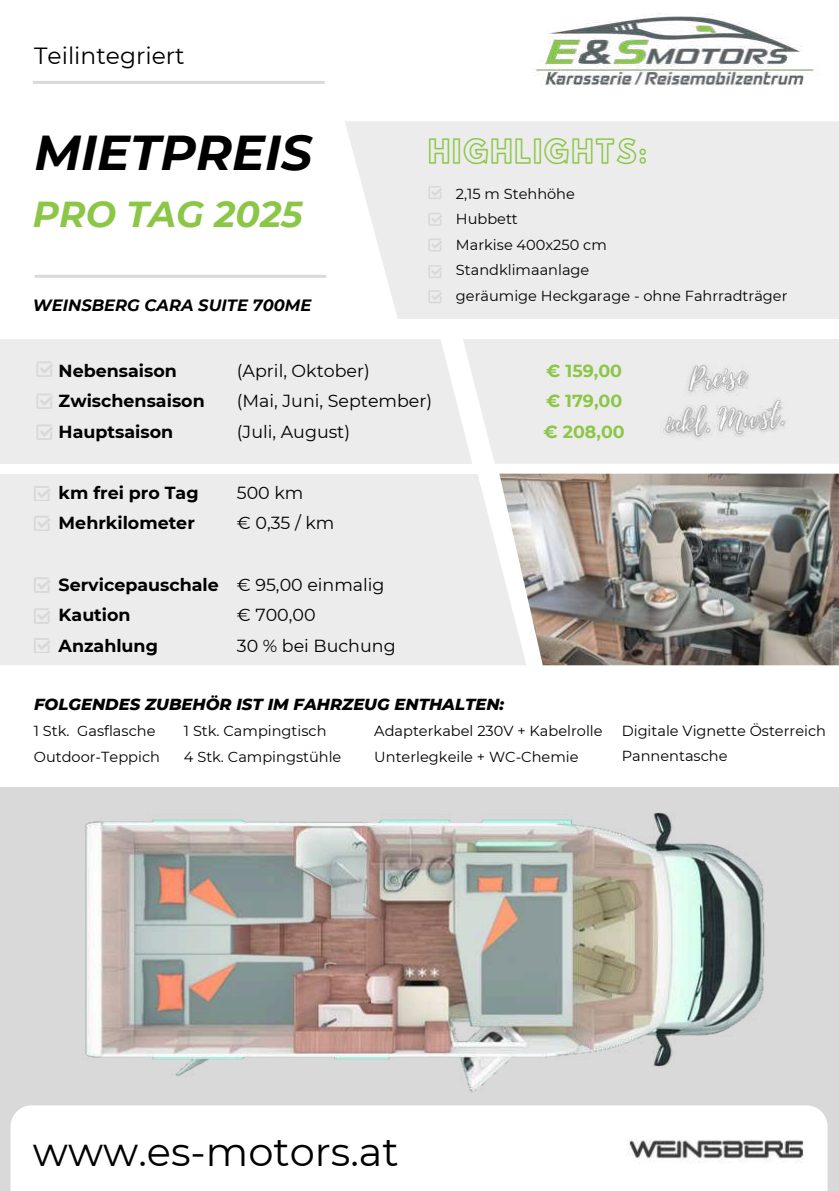
<style>
.page{position:relative;width:839px;height:1191px;background:#fff}
.page>*{position:absolute;margin:0;border:0;box-sizing:border-box;transform-origin:0 0}
.t1{font:italic 700 49px "Montserrat";color:#000}
.t2{font:40px "Montserrat";color:#000}
.t3{font:italic 700 36px "Montserrat";color:#8bc647}
.t4{font:29px "Hussar Ekologiczne 1";letter-spacing:.06em;color:#8bc647}
.t5{font:23.4px "Montserrat";color:#000}
.t6{font:17.4px/30.6px "Montserrat";color:#000}
.t7{font:700 17.4px/30.6px "Montserrat";color:#000}
.t8{font:700 17.4px/30.6px "Montserrat";color:#8bc647}
.t9{font:italic 800 16.4px "Montserrat";color:#000}
.t10{font:italic 700 16.4px "Montserrat";color:#000}
.t11{font:14.6px/25.4px "Montserrat";color:#000}
</style>
<div class="page">
<div style="left:0;top:787px;width:838px;height:404px;background:#d9d9d9"></div>
<svg style="left:11px;top:1105px;width:816px;height:86px"></svg>
<img style="left:626px;top:1129px;width:180px;height:41px">
<div style="left:0;top:339px;width:463px;height:125px;background:#edecec"></div>
<div style="left:463px;top:339px;width:375px;height:125px;background:#edecec"></div>
<div style="left:345px;top:121px;width:493px;height:198px;background:#edecec"></div>
<svg style="left:428px;top:186px;width:14px;height:13px"></svg>
<svg style="left:428px;top:213px;width:14px;height:13px"></svg>
<svg style="left:428px;top:238px;width:14px;height:14px"></svg>
<div style="left:0;top:474px;width:499px;height:191px;background:#edecec"></div>
<svg style="left:36px;top:361px;width:17px;height:15px"></svg>
<svg style="left:36px;top:394px;width:17px;height:15px"></svg>
<svg style="left:36px;top:424px;width:17px;height:15px"></svg>
<svg style="left:34px;top:486px;width:16px;height:15px"></svg>
<svg style="left:34px;top:516px;width:16px;height:15px"></svg>
<svg style="left:34px;top:577px;width:16px;height:15px"></svg>
<svg style="left:34px;top:608px;width:16px;height:15px"></svg>
<svg style="left:34px;top:638px;width:16px;height:15px"></svg>
<svg style="left:428px;top:265px;width:14px;height:13px"></svg>
<svg style="left:428px;top:290px;width:14px;height:13px"></svg>
<img style="left:499px;top:474px;width:339px;height:191px">
<img style="left:59px;top:787px;width:779px;height:320px">
<hr style="left:33px;top:81px;width:291px;height:3px;background:#d9d9d9">
<hr style="left:35px;top:275px;width:291px;height:3px;background:#d9d9d9">
<img style="left:651px;top:349px;width:146px;height:103px">
<img style="left:533px;top:13px;width:287px;height:73px">
<h3 class="t5" style="left:34px;top:39px;width:152px">Teilintegriert</h3>
<h1 class="t1" style="left:34px;top:117px;width:279px">MIETPREIS</h1>
<h3 class="t3" style="left:33px;top:188px;width:271px">PRO TAG 2025</h3>
<p class="t10" style="left:33px;top:293px;width:280px">WEINSBERG CARA SUITE 700ME</p>
<h3 class="t4" style="left:428px;top:128px;width:220px">HIGHLIGHTS:</h3>
<p class="t11" style="left:456px;top:180px;width:333px">2,15 m Stehhöhe<br>Hubbett<br>Markise 400x250 cm<br>Standklimaanlage<br>geräumige Heckgarage - ohne Fahrradträger</p>
<p class="t7" style="left:59px;top:354px;width:148px">Nebensaison<br>Zwischensaison<br>Hauptsaison</p>
<p class="t7" style="left:59px;top:477px;width:141px">km frei pro Tag<br>Mehrkilometer</p>
<p class="t7" style="left:59px;top:568px;width:162px">Servicepauschale<br>Kaution<br>Anzahlung</p>
<p class="t6" style="left:237px;top:355px;width:197px">(April, Oktober)<br>(Mai, Juni, September) (Juli, August)</p>
<p class="t6" style="left:237px;top:477px;width:99px">500 km<br>€ 0,35 / km</p>
<p class="t6" style="left:237px;top:568px;width:160px">€ 95,00 einmalig € 700,00<br>30 % bei Buchung</p>
<p class="t8" style="left:543px;top:355px;width:83px">€ 159,00 € 179,00 € 208,00</p>
<p class="t9" style="left:34px;top:692px;width:471px">FOLGENDES ZUBEHÖR IST IM FAHRZEUG ENTHALTEN:</p>
<p class="t11" style="left:34px;top:718px;width:128px">1 Stk. Gasflasche<br>Outdoor-Teppich</p>
<p class="t11" style="left:184px;top:718px;width:159px">1 Stk. Campingtisch<br>4 Stk. Campingstühle</p>
<p class="t11" style="left:374px;top:718px;width:230px">Adapterkabel 230V + Kabelrolle<br>Unterlegkeile + WC-Chemie</p>
<p class="t11" style="left:621px;top:717px;width:206px">Digitale Vignette Österreich<br>Pannentasche</p>
<h2 class="t2" style="left:33px;top:1124px;width:367px">www.es-motors.at</h2>
</div>
